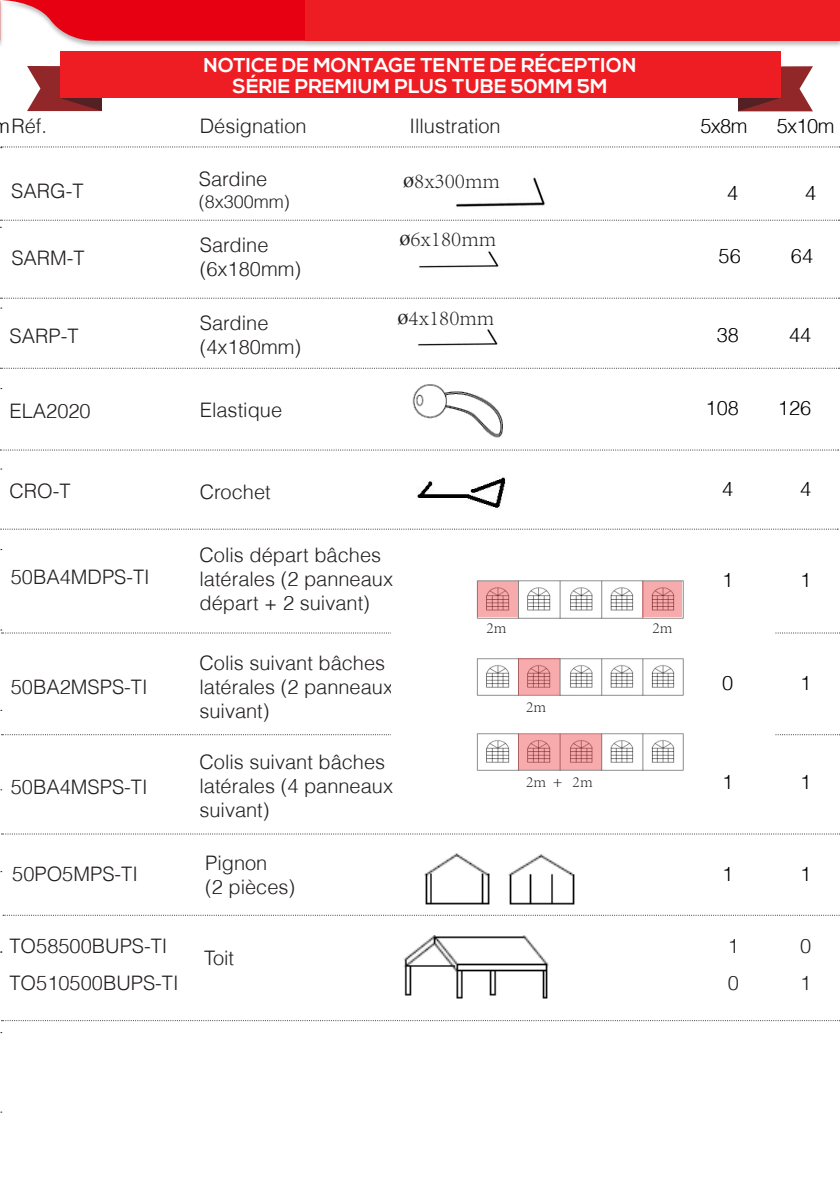
<style>
.page{position:relative;width:840px;height:1191px;background:#fff}
.page>*{position:absolute;margin:0;border:0;box-sizing:border-box;transform-origin:0 0}
.t1{font:300 22px "Adobe Song Std";color:#231f20}
.t2{font:300 20px/24px "Helvetica";color:#231f20}
.t3{font:700 20px "Nexa";letter-spacing:.01em;color:#fff}
.t4{font:300 20px "Helvetica";color:#000}
.t5{font:300 18px "Helvetica";color:#231f20}
.t6{font:300 16px "Adobe Song Std";color:#231f20}
.s1{color:#000}
.s2{font-family:"Times New Roman";font-weight:400}
</style>
<div class="page">
<div style="left:0;top:0;width:839px;height:48px;background:#231f20;opacity:.3"></div>
<svg style="left:0;top:0;width:306px;height:41px;background:#e82938"></svg>
<div style="left:306px;top:0;width:533px;height:41px;background:#ee1d23"></div>
<svg style="left:738px;top:66px;width:74px;height:45px;background:#9a4245"></svg>
<svg style="left:27px;top:66px;width:75px;height:45px;background:#994649"></svg>
<div style="left:60px;top:51px;width:719px;height:47px;background:#ee1d23"></div>
<svg style="left:0;top:146px;width:839px;height:2px"></svg>
<svg style="left:0;top:298px;width:839px;height:1px"></svg>
<svg style="left:1px;top:1020px;width:839px;height:1px"></svg>
<svg style="left:0;top:528px;width:836px;height:1px"></svg>
<svg style="left:0;top:449px;width:838px;height:1px"></svg>
<img style="left:419px;top:251px;width:80px;height:17px">
<img style="left:412px;top:384px;width:91px;height:54px">
<img style="left:417px;top:477px;width:89px;height:31px">
<img style="left:403px;top:935px;width:146px;height:64px">
<svg style="left:0;top:368px;width:839px;height:1px"></svg>
<img style="left:418px;top:329px;width:80px;height:17px">
<img style="left:456px;top:177px;width:89px;height:30px">
<svg style="left:0;top:220px;width:839px;height:1px"></svg>
<svg style="left:0;top:629px;width:840px;height:4px"></svg>
<svg style="left:2px;top:734px;width:838px;height:1px"></svg>
<svg style="left:2px;top:833px;width:838px;height:1px"></svg>
<svg style="left:3px;top:914px;width:837px;height:1px"></svg>
<img style="left:424px;top:853px;width:66px;height:52px">
<img style="left:508px;top:854px;width:67px;height:51px">
<div style="left:391px;top:623px;width:383px;height:122px;background:#fff"></div>
<img style="left:476px;top:580px;width:208px;height:39px">
<svg style="left:477px;top:581px;width:40px;height:36px"></svg>
<svg style="left:642px;top:581px;width:39px;height:36px"></svg>
<img style="left:476px;top:658px;width:208px;height:38px">
<svg style="left:517px;top:658px;width:42px;height:36px;background:#e99ea0"></svg>
<img style="left:476px;top:733px;width:208px;height:38px">
<svg style="left:517px;top:734px;width:42px;height:36px;background:#ea9fa1"></svg>
<svg style="left:560px;top:734px;width:41px;height:35px"></svg>
<p class="t3" style="left:203px;top:53px;width:434px">NOTICE DE MONTAGE TENTE DE RÉCEPTION</p>
<p class="t3" style="left:232px;top:74px;width:376px">SÉRIE PREMIUM PLUS TUBE 50MM 5M</p>
<p class="t2" style="left:409px;top:114px;width:93px">Illustration</p>
<p class="t4" style="left:700px;top:114px;width:49px">5x8m</p>
<p class="t4" style="left:776px;top:114px;width:59px">5x10m</p>
<p class="t2" style="left:-6px;top:114px;width:55px"><span class="s1">m</span>Réf.</p>
<p class="t2" style="left:200px;top:114px;width:108px">Désignation</p>
<p class="t2" style="left:199px;top:167px;width:70px">Sardine</p>
<p class="t5" style="left:199px;top:190px;width:93px">(8x300mm)</p>
<p class="t1" style="left:403px;top:168px;width:98px"><span class="s2">ø</span>8x300mm</p>
<p class="t2" style="left:11px;top:179px;width:74px">SARG-T</p>
<p class="t4" style="left:726px;top:180px;width:13px">4</p>
<p class="t4" style="left:804px;top:180px;width:13px">4</p>
<p class="t2" style="left:11px;top:245px;width:75px">SARM-T</p>
<p class="t2" style="left:200px;top:232px;width:70px">Sardine</p>
<p class="t2" style="left:200px;top:256px;width:103px">(6x180mm)</p>
<p class="t1" style="left:399px;top:226px;width:98px"><span class="s2">ø</span>6x180mm</p>
<p class="t4" style="left:718px;top:243px;width:24px">56</p>
<p class="t4" style="left:790px;top:243px;width:24px">64</p>
<p class="t1" style="left:397px;top:305px;width:98px"><span class="s2">ø</span>4x180mm</p>
<p class="t2" style="left:200px;top:311px;width:70px">Sardine</p>
<p class="t2" style="left:200px;top:335px;width:103px">(4x180mm)</p>
<p class="t2" style="left:10px;top:324px;width:70px">SARP-T</p>
<p class="t4" style="left:716px;top:322px;width:24px">38</p>
<p class="t4" style="left:788px;top:322px;width:24px">44</p>
<p class="t2" style="left:10px;top:399px;width:83px">ELA2020</p>
<p class="t2" style="left:200px;top:398px;width:84px">Elastique</p>
<p class="t2" style="left:10px;top:479px;width:63px">CRO-T</p>
<p class="t2" style="left:11px;top:565px;width:140px">50BA4MDPS-TI</p>
<p class="t2" style="left:11px;top:674px;width:138px">50BA2MSPS-TI</p>
<p class="t2" style="left:11px;top:775px;width:138px">50BA4MSPS-TI</p>
<p class="t2" style="left:12px;top:861px;width:127px">50PO5MPS-TI</p>
<p class="t2" style="left:10px;top:934px;width:159px">TO58500BUPS-TI</p>
<p class="t2" style="left:10px;top:970px;width:170px">TO510500BUPS-TI</p>
<p class="t2" style="left:200px;top:480px;width:72px">Crochet</p>
<p class="t2" style="left:199px;top:543px;width:195px">Colis départ bâches latérales (2 panneaux départ + 2 suivant)</p>
<p class="t2" style="left:199px;top:651px;width:195px">Colis suivant bâches latérales (2 panneaux suivant)</p>
<p class="t2" style="left:199px;top:750px;width:195px">Colis suivant bâches latérales (4 panneaux suivant)</p>
<p class="t2" style="left:205px;top:850px;width:64px">Pignon</p>
<p class="t2" style="left:205px;top:874px;width:92px">(2 pièces)</p>
<p class="t2" style="left:204px;top:946px;width:32px">Toit</p>
<p class="t6" style="left:486px;top:618px;width:22px">2m</p>
<p class="t6" style="left:526px;top:697px;width:22px">2m</p>
<p class="t6" style="left:526px;top:772px;width:68px">2m + 2m</p>
<p class="t6" style="left:652px;top:618px;width:22px">2m</p>
<p class="t4" style="left:705px;top:395px;width:35px">108</p>
<p class="t4" style="left:777px;top:395px;width:35px">126</p>
<p class="t4" style="left:721px;top:476px;width:13px">4</p>
<p class="t4" style="left:799px;top:476px;width:13px">4</p>
<p class="t4" style="left:721px;top:567px;width:13px">1</p>
<p class="t4" style="left:799px;top:567px;width:13px">1</p>
<p class="t4" style="left:721px;top:671px;width:13px">0</p>
<p class="t4" style="left:799px;top:671px;width:13px">1</p>
<p class="t4" style="left:721px;top:769px;width:13px">1</p>
<p class="t4" style="left:799px;top:769px;width:13px">1</p>
<p class="t4" style="left:721px;top:861px;width:13px">1</p>
<p class="t4" style="left:799px;top:861px;width:13px">1</p>
<p class="t2" style="left:727px;top:934px;width:13px">1</p>
<p class="t2" style="left:799px;top:934px;width:13px">0</p>
<p class="t2" style="left:727px;top:970px;width:13px">0</p>
<p class="t2" style="left:799px;top:970px;width:13px">1</p>
</div>
